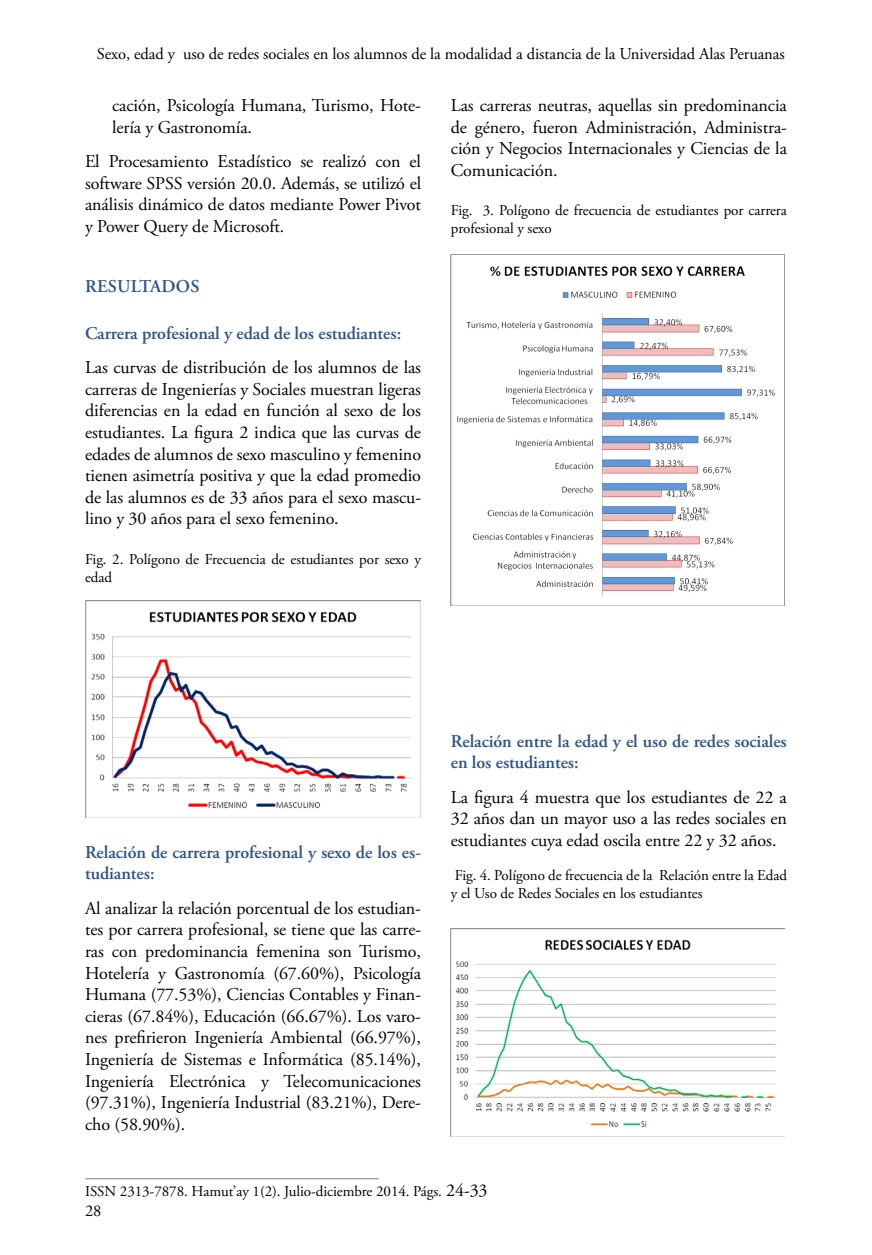
<style>
.page{position:relative;width:872px;height:1255px;background:#fff}
.page>*{position:absolute;margin:0;border:0;box-sizing:border-box;transform-origin:0 0}
.t1{font:18px/21.6px "Adobe Garamond Pro";letter-spacing:-.005em;color:#000;text-align:justify}
.t2{font:600 18px/21.6px "Adobe Garamond Pro";letter-spacing:-.005em;color:#2f548a}
.t3{font:600 18px "Adobe Garamond Pro";letter-spacing:.015em;color:#2f548a}
.t4{font:16.5px "Adobe Garamond Pro";letter-spacing:-.005em;color:#000}
.t5{font:15px/18px "Adobe Garamond Pro";letter-spacing:-.005em;color:#000}
.s1{font-size:18px}
</style>
<div class="page">
<hr style="left:85px;top:1178px;width:293px;height:1px;background:#808080">
<img style="left:85px;top:601px;width:336px;height:216px">
<img style="left:451px;top:254px;width:333px;height:351px">
<img style="left:451px;top:928px;width:333px;height:208px">
<p class="t4" style="left:97px;top:44px;width:689px">Sexo, edad y uso de redes sociales en los alumnos de la modalidad a distancia de la Universidad Alas Peruanas</p>
<p class="t1" style="left:112px;top:95px;width:310px">cación, Psicología Humana, Turismo, Hote&shy;lería y Gastronomía.</p>
<p class="t1" style="left:85px;top:151px;width:337px">El Procesamiento Estadístico se realizó con el software SPSS versión 20.0. Además, se utilizó el análisis dinámico de datos mediante Power Pivot y Power Query de Microsoft.</p>
<p class="t3" style="left:85px;top:275px;width:116px">RESULTADOS</p>
<p class="t2" style="left:85px;top:322px;width:318px">Carrera profesional y edad de los estudiantes:</p>
<p class="t1" style="left:85px;top:357px;width:337px">Las curvas de distribución de los alumnos de las carreras de Ingenierías y Sociales muestran ligeras diferencias en la edad en función al sexo de los estudiantes. La figura 2 indica que las curvas de edades de alumnos de sexo masculino y femenino tienen asimetría positiva y que la edad promedio de las alumnos es de 33 años para el sexo mascu&shy;lino y 30 años para el sexo femenino.</p>
<p class="t5" style="left:85px;top:550px;width:337px">Fig. 2. Polígono de Frecuencia de estudiantes por sexo y edad</p>
<p class="t1" style="left:451px;top:95px;width:337px">Las carreras neutras, aquellas sin predominancia de género, fueron Administración, Administra&shy;ción y Negocios Internacionales y Ciencias de la Comunicación.</p>
<p class="t5" style="left:451px;top:202px;width:337px">Fig. 3. Polígono de frecuencia de estudiantes por carrera profesional y sexo</p>
<p class="t2" style="left:85px;top:841px;width:337px">Relación de carrera profesional y sexo de los es&shy;tudiantes:</p>
<p class="t1" style="left:85px;top:897px;width:337px">Al analizar la relación porcentual de los estudian&shy;tes por carrera profesional, se tiene que las carre&shy;ras con predominancia femenina son Turismo, Hotelería y Gastronomía (67.60%), Psicología Humana (77.53%), Ciencias Contables y Finan&shy;cieras (67.84%), Educación (66.67%). Los varo&shy;nes prefirieron Ingeniería Ambiental (66.97%), Ingeniería de Sistemas e Informática (85.14%), Ingeniería Electrónica y Telecomunicaciones (97.31%), Ingeniería Industrial (83.21%), Dere&shy;cho (58.90%).</p>
<p class="t2" style="left:451px;top:730px;width:337px">Relación entre la edad y el uso de redes sociales en los estudiantes:</p>
<p class="t1" style="left:451px;top:786px;width:337px">La figura 4 muestra que los estudiantes de 22 a 32 años dan un mayor uso a las redes sociales en estudiantes cuya edad oscila entre 22 y 32 años.</p>
<p class="t5" style="left:451px;top:867px;width:337px">Fig. 4. Polígono de frecuencia de la Relación entre la Edad y el Uso de Redes Sociales en los estudiantes</p>
<p class="t5" style="left:85px;top:1182px;width:404px">ISSN 2313-7878. Hamut’ay 1(2). Julio-diciembre 2014. Págs. <span class="s1">24-33</span></p>
<p class="t4" style="left:85px;top:1200px;width:18px">28</p>
</div>
